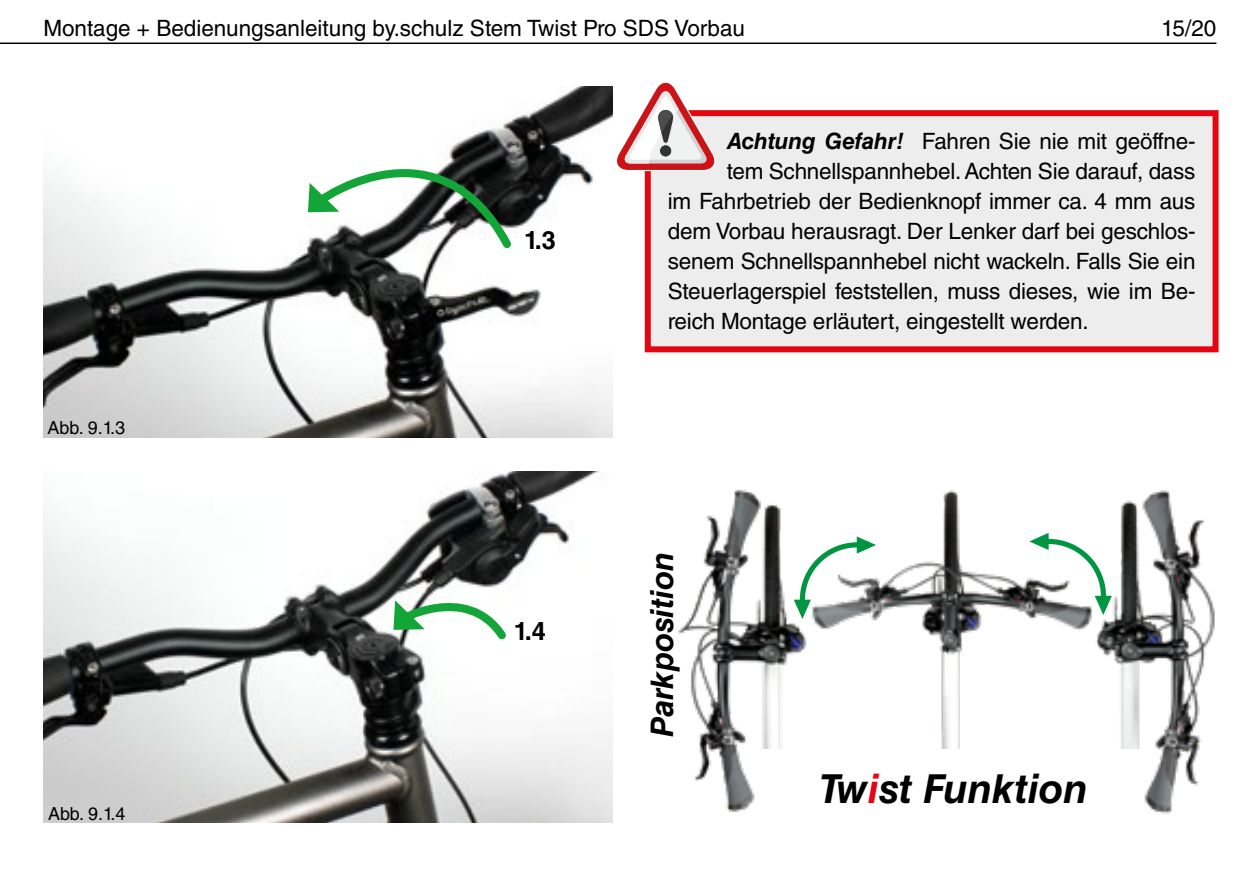
<style>
.page{position:relative;width:1259px;height:893px;background:#fff}
.page>*{position:absolute;margin:0;border:0;box-sizing:border-box;transform-origin:0 0}
.t1{font:italic 700 39.9px "Helvetica LT Std";color:#000}
.t2{font:italic 700 31.2px "Helvetica LT Std";letter-spacing:-.005em;color:#000}
.t3{font:700 25.2px "Helvetica LT Std";color:#000}
.t4{font:22.5px "Helvetica LT Std";letter-spacing:-.01em;color:#000}
.t5{font:18px "Helvetica LT Std";letter-spacing:-.005em;color:#000}
.s1{font-weight:700;font-style:italic}
.s2{color:#e30613}
</style>
<div class="page">
<img style="left:43px;top:472px;width:569px;height:350px">
<div style="left:648px;top:113px;width:567px;height:236px;background:#ededed"></div>
<div style="left:645px;top:110px;width:573px;height:242px;border:6px solid #e30613"></div>
<svg style="left:617px;top:82px;width:100px;height:89px"></svg>
<hr style="left:0;top:43px;width:1216px;height:1px;background:#000">
<svg style="left:390px;top:582px;width:123px;height:64px"></svg>
<img style="left:678px;top:489px;width:537px;height:325px">
<div style="left:758px;top:749px;width:385px;height:78px;background:#fff"></div>
<img style="left:43px;top:87px;width:569px;height:350px">
<svg style="left:308px;top:118px;width:210px;height:137px"></svg>
<p class="t4" style="left:43px;top:15px;width:703px">Montage + Bedienungsanleitung by.schulz Stem Twist Pro SDS Vorbau</p>
<p class="t4" style="left:1161px;top:15px;width:57px">15/20</p>
<p class="t5" style="left:48px;top:418px;width:79px">Abb. 9.1.3</p>
<p class="t5" style="left:48px;top:803px;width:79px">Abb. 9.1.4</p>
<p class="t3" style="left:524px;top:225px;width:34px">1.3</p>
<p class="t3" style="left:514px;top:616px;width:34px">1.4</p>
<p class="t4" style="left:727px;top:128px;width:470px"><span class="s1">Achtung Gefahr!</span> Fahren Sie nie mit geöffne-</p>
<p class="t4" style="left:727px;top:158px;width:470px">tem Schnellspannhebel. Achten Sie darauf, dass</p>
<p class="t4" style="left:668px;top:188px;width:529px">im Fahrbetrieb der Bedienknopf immer ca. 4 mm aus</p>
<p class="t4" style="left:668px;top:218px;width:529px">dem Vorbau herausragt. Der Lenker darf bei geschlos-</p>
<p class="t4" style="left:668px;top:248px;width:529px">senem Schnellspannhebel nicht wackeln. Falls Sie ein</p>
<p class="t4" style="left:668px;top:278px;width:529px">Steuerlagerspiel feststellen, muss dieses, wie im Be-</p>
<p class="t4" style="left:668px;top:308px;width:422px">reich Montage erläutert, eingestellt werden.</p>
<h2 class="t2" style="left:643px;top:737px;width:186px;rotate:-90deg">Parkposition</h2>
<h1 class="t1" style="left:819px;top:765px;width:270px">Tw<span class="s2">i</span>st Funktion</h1>
</div>
